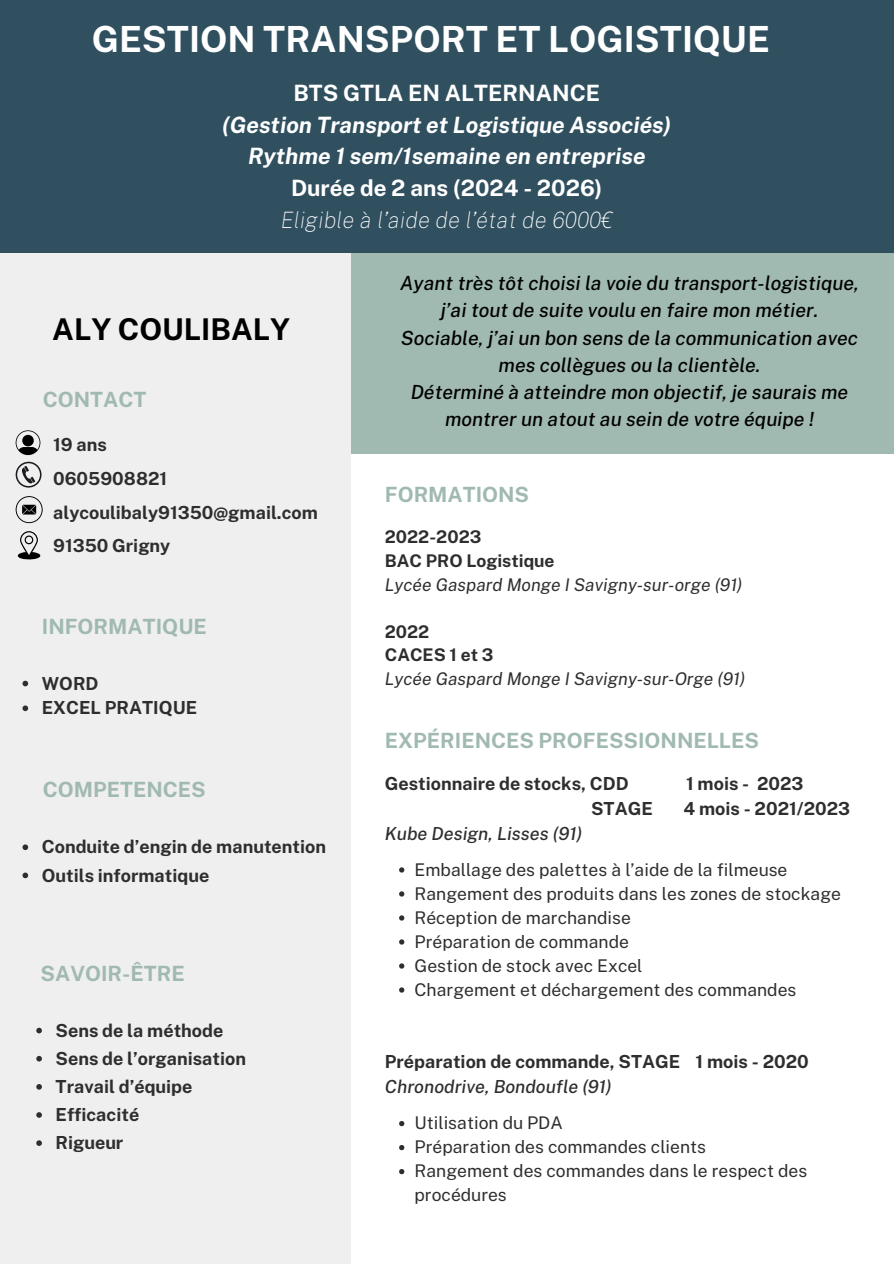
<style>
.page{position:relative;width:894px;height:1264px;background:#fff}
.page>*{position:absolute;margin:0;border:0;box-sizing:border-box;transform-origin:0 0}
.t1{font:700 36px "Public Sans";color:#fff}
.t2{font:700 30px "Public Sans";color:#000}
.t3{font:italic 700 22.5px/31.5px "Public Sans";color:#fff;text-align:center}
.t4{font:700 22.5px "Public Sans";color:#fff}
.t5{font:italic 100 22.5px "Public Sans";color:#fff}
.t6{font:700 21px "Public Sans";color:#a0b9b1}
.t7{font:italic 500 19.5px/27px "Public Sans";color:#000;text-align:center}
.t8{font:700 18px/33.8px "Public Sans";color:#2e2e2e}
.t9{font:italic 500 18px "Public Sans";color:#2e2e2e}
.t10{font:17.55px/24px "Public Sans";color:#2e2e2e}
.t11{font:italic 17.55px "Public Sans";color:#2e2e2e}
.t12{font:700 17.55px "Public Sans";color:#2e2e2e}
.s1{font-weight:500;font-style:italic}
</style>
<div class="page">
<div style="left:0;top:0;width:893px;height:253px;background:#305060"></div>
<div style="left:351px;top:253px;width:542px;height:201px;background:#a0b9b1"></div>
<div style="left:0;top:253px;width:351px;height:1010px;background:#efefef"></div>
<svg style="left:16px;top:430px;width:24px;height:25px"></svg>
<svg style="left:16px;top:462px;width:25px;height:25px"></svg>
<svg style="left:16px;top:496px;width:27px;height:27px"></svg>
<svg style="left:18px;top:531px;width:22px;height:29px"></svg>
<svg style="left:23px;top:680px;width:5px;height:6px"></svg>
<svg style="left:23px;top:705px;width:5px;height:6px"></svg>
<svg style="left:23px;top:844px;width:5px;height:6px"></svg>
<svg style="left:23px;top:872px;width:5px;height:6px"></svg>
<svg style="left:399px;top:867px;width:5px;height:5px"></svg>
<svg style="left:399px;top:891px;width:5px;height:5px"></svg>
<svg style="left:399px;top:915px;width:5px;height:5px"></svg>
<svg style="left:399px;top:939px;width:5px;height:5px"></svg>
<svg style="left:399px;top:963px;width:5px;height:5px"></svg>
<svg style="left:399px;top:987px;width:5px;height:5px"></svg>
<svg style="left:399px;top:1121px;width:5px;height:5px"></svg>
<svg style="left:399px;top:1145px;width:5px;height:5px"></svg>
<svg style="left:399px;top:1169px;width:5px;height:5px"></svg>
<svg style="left:36px;top:1027px;width:6px;height:6px"></svg>
<svg style="left:36px;top:1055px;width:6px;height:6px"></svg>
<svg style="left:36px;top:1084px;width:6px;height:5px"></svg>
<svg style="left:36px;top:1112px;width:6px;height:5px"></svg>
<svg style="left:36px;top:1140px;width:6px;height:5px"></svg>
<h1 class="t1" style="left:92px;top:18px;width:679px">GESTION TRANSPORT ET LOGISTIQUE</h1>
<p class="t4" style="left:293px;top:80px;width:308px">BTS GTLA EN ALTERNANCE</p>
<p class="t3" style="left:222px;top:109px;width:450px">(Gestion Transport et Logistique Associés)<br>Rythme 1 sem/1semaine en entreprise</p>
<p class="t4" style="left:291px;top:175px;width:313px">Durée de 2 ans (2024 - 2026)</p>
<p class="t5" style="left:281px;top:206px;width:333px">Eligible à l’aide de l’état de 6000€</p>
<p class="t2" style="left:52px;top:311px;width:239px">ALY COULIBALY</p>
<p class="t6" style="left:43px;top:387px;width:105px">CONTACT</p>
<h3 class="t8" style="left:53px;top:427px;width:266px">19 ans<br>0605908821 alycoulibaly91350@gmail.com<br>91350 Grigny</h3>
<p class="t6" style="left:42px;top:614px;width:166px">INFORMATIQUE</p>
<p class="t8" style="left:42px;top:666px;width:58px">WORD</p>
<h3 class="t8" style="left:42px;top:691px;width:157px">EXCEL PRATIQUE</h3>
<h3 class="t6" style="left:43px;top:777px;width:164px">COMPETENCES</h3>
<p class="t8" style="left:42px;top:830px;width:286px">Conduite d’engin de manutention</p>
<p class="t8" style="left:42px;top:858px;width:169px">Outils informatique</p>
<h5 class="t6" style="left:41px;top:960px;width:145px">SAVOIR-ÊTRE</h5>
<p class="t8" style="left:56px;top:1013px;width:169px">Sens de la méthode</p>
<p class="t8" style="left:56px;top:1041px;width:192px">Sens de l’organisation</p>
<p class="t8" style="left:56px;top:1069px;width:138px">Travail d’équipe</p>
<p class="t8" style="left:56px;top:1097px;width:85px">Efficacité</p>
<p class="t8" style="left:56px;top:1125px;width:69px">Rigueur</p>
<p class="t7" style="left:400px;top:270px;width:460px">Ayant très tôt choisi la voie du transport-logistique, j’ai tout de suite voulu en faire mon métier.<br>Sociable, j’ai un bon sens de la communication avec mes collègues ou la clientèle.<br>Déterminé à atteindre mon objectif, je saurais me montrer un atout au sein de votre équipe !</p>
<h5 class="t6" style="left:385px;top:482px;width:146px">FORMATIONS</h5>
<h2 class="t12" style="left:385px;top:526px;width:98px">2022-2023</h2>
<h3 class="t12" style="left:385px;top:550px;width:171px">BAC PRO Logistique</h3>
<p class="t11" style="left:385px;top:574px;width:359px">Lycée Gaspard Monge I Savigny-sur-orge (91)</p>
<p class="t12" style="left:385px;top:621px;width:46px">2022</p>
<p class="t12" style="left:385px;top:644px;width:110px">CACES 1 et 3</p>
<p class="t11" style="left:385px;top:668px;width:362px">Lycée Gaspard Monge I Savigny-sur-Orge (91)</p>
<p class="t6" style="left:385px;top:727px;width:375px">EXPÉRIENCES PROFESSIONNELLES</p>
<p class="t8" style="left:385px;top:766px;width:245px">Gestionnaire de stocks, CDD</p>
<p class="t8" style="left:686px;top:766px;width:119px">1 mois - 2023</p>
<p class="t8" style="left:591px;top:791px;width:63px">STAGE</p>
<p class="t8" style="left:683px;top:791px;width:168px">4 mois - 2021/2023</p>
<p class="t9" style="left:385px;top:822px;width:199px">Kube Design, Lisses (91)</p>
<p class="t10" style="left:414px;top:857px;width:374px">Emballage des palettes à l’aide de la filmeuse</p>
<h5 class="t10" style="left:414px;top:881px;width:428px">Rangement des produits dans les zones de stockage</h5>
<h3 class="t10" style="left:414px;top:905px;width:218px">Réception de marchandise</h3>
<p class="t10" style="left:414px;top:929px;width:216px">Préparation de commande</p>
<p class="t10" style="left:414px;top:953px;width:229px">Gestion de stock avec Excel</p>
<p class="t10" style="left:414px;top:977px;width:383px">Chargement et déchargement des commandes</p>
<p class="t8" style="left:385px;top:1049px;width:425px;line-height:24.8px">Préparation de commande, STAGE 1 mois - 2020<br><span class="s1">Chronodrive, Bondoufle (91)</span></p>
<p class="t10" style="left:414px;top:1110px;width:150px">Utilisation du PDA</p>
<p class="t10" style="left:414px;top:1134px;width:293px">Préparation des commandes clients</p>
<h3 class="t10" style="left:414px;top:1158px;width:394px">Rangement des commandes dans le respect des procédures</h3>
</div>
